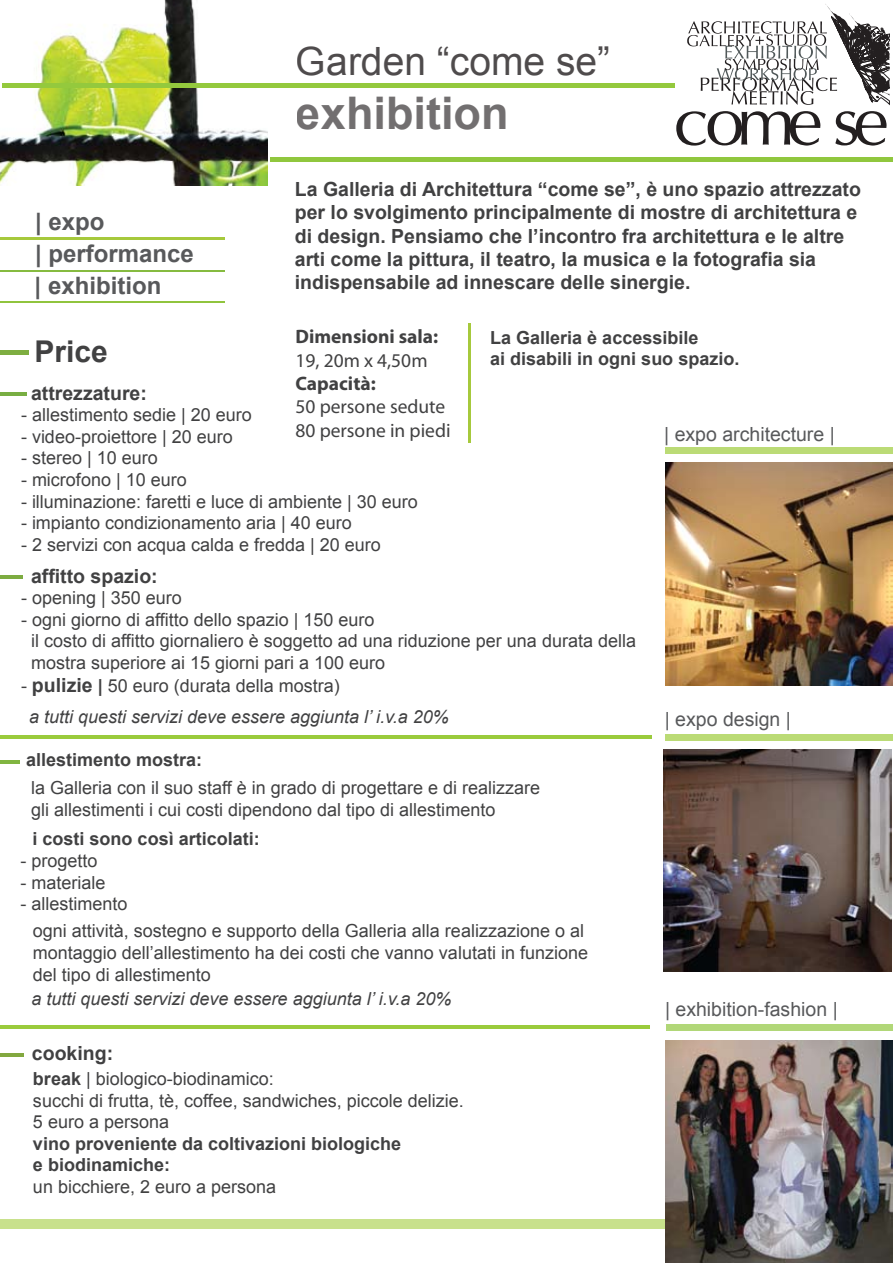
<style>
.page{position:relative;width:893px;height:1263px;background:#fff}
.page>*{position:absolute;margin:0;border:0;box-sizing:border-box;transform-origin:0 0}
.t1{font:700 45px "Arial";color:rgb(35 31 32/.8)}
.t2{font:39px "Arial";color:#231f20}
.t3{font:700 30px "Arial";color:#414142}
.t4{font:700 24px/32.7px "Arial";color:#58595b}
.t5{font:700 19.5px/23.4px "Arial";color:#414142}
.t6{font:19.5px/23.4px "Myriad Pro";color:#414142}
.t7{font:19.5px "Arial";color:#58595b}
.t8{font:18px/21.6px "Arial";color:#414142}
.t9{font:italic 18px "Arial";color:#414142}
.t10{font:700 18px "Arial";color:#414142}
.s1{font-weight:700}
.s2{font-weight:700;font-size:19.5px}
</style>
<div class="page">
<img style="left:0;top:0;width:267px;height:185px">
<div style="left:666px;top:1023px;width:227px;height:7px;background:#b1d778"></div>
<div style="left:2px;top:83px;width:672px;height:5px;background:#94c93d"></div>
<hr style="left:0;top:301px;width:224px;height:2px;background:#90c43e">
<hr style="left:0;top:270px;width:224px;height:2px;background:#86bb40">
<hr style="left:0;top:237px;width:224px;height:2px;background:#a6c93c">
<div style="left:271px;top:157px;width:622px;height:5px;background:#90c73e"></div>
<div style="left:665px;top:734px;width:228px;height:6px;background:#bbdb76"></div>
<hr style="left:0;top:350px;width:29px;height:4px;background:#7eae41">
<hr style="left:0;top:393px;width:27px;height:3px;background:#78ae42">
<hr style="left:0;top:1025px;width:650px;height:3px;background:#9acb3c">
<hr style="left:0;top:576px;width:22px;height:3px;background:#7dac41">
<hr style="left:0;top:760px;width:19px;height:3px;background:#81b541">
<hr style="left:0;top:1053px;width:24px;height:3px;background:#82a83f">
<hr style="left:469px;top:324px;width:2px;height:119px;background:#a6c93c">
<svg style="left:676px;top:4px;width:214px;height:142px"></svg>
<div style="left:665px;top:448px;width:228px;height:6px;background:#bbdb76"></div>
<hr style="left:0;top:735px;width:651px;height:4px;background:#9acb3c">
<img style="left:665px;top:463px;width:228px;height:222px">
<img style="left:664px;top:749px;width:227px;height:223px">
<img style="left:665px;top:1040px;width:228px;height:223px">
<div style="left:0;top:1219px;width:665px;height:9px;background:#c8e18c"></div>
<p class="t4" style="left:35px;top:205px;width:71px">| expo</p>
<p class="t4" style="left:35px;top:237px;width:161px">| performance | exhibition</p>
<h2 class="t2" style="left:296px;top:40px;width:316px">Garden “come se”</h2>
<h1 class="t1" style="left:296px;top:88px;width:214px">exhibition</h1>
<p class="t5" style="left:295px;top:177px;width:568px">La Galleria di Architettura “come se”, è uno spazio attrezzato per lo svolgimento principalmente di mostre di architettura e di design. Pensiamo che l’incontro fra architettura e le altre arti come la pittura, il teatro, la musica e la fotografia sia indispensabile ad innescare delle sinergie.</p>
<p class="t6" style="left:296px;top:325px;width:157px"><span class="s1">Dimensioni sala:<br></span>19, 20m x 4,50m<br><span class="s1">Capacità:<br></span>50 persone sedute<br>80 persone in piedi</p>
<p class="t10" style="left:490px;top:327px;width:210px">La Galleria è accessibile</p>
<p class="t3" style="left:34px;top:335px;width:75px">Price</p>
<p class="t10" style="left:490px;top:349px;width:251px">ai disabili in ogni suo spazio.</p>
<p class="t5" style="left:31px;top:381px;width:117px">attrezzature:</p>
<p class="t8" style="left:21px;top:404px;width:232px">- allestimento sedie | 20 euro</p>
<p class="t8" style="left:21px;top:426px;width:213px">- video-proiettore | 20 euro</p>
<p class="t8" style="left:21px;top:447px;width:138px">- stereo | 10 euro</p>
<p class="t8" style="left:21px;top:469px;width:167px">- microfono | 10 euro</p>
<p class="t8" style="left:21px;top:490px;width:398px">- illuminazione: faretti e luce di ambiente | 30 euro</p>
<p class="t8" style="left:21px;top:512px;width:332px">- impianto condizionamento aria | 40 euro</p>
<p class="t8" style="left:21px;top:534px;width:361px">- 2 servizi con acqua calda e fredda | 20 euro</p>
<p class="t7" style="left:664px;top:423px;width:172px">| expo architecture |</p>
<p class="t5" style="left:31px;top:564px;width:128px">affitto spazio:</p>
<p class="t8" style="left:21px;top:587px;width:162px">- opening | 350 euro</p>
<p class="t8" style="left:31px;top:609px;width:606px;text-indent:-10px">- ogni giorno di affitto dello spazio | 150 euro<br>il costo di affitto giornaliero è soggetto ad una riduzione per una durata della mostra superiore ai 15 giorni pari a 100 euro</p>
<p class="t8" style="left:21px;top:675px;width:320px">- <span class="s2">pulizie</span> <span class="s1">|</span> 50 euro (durata della mostra)</p>
<p class="t9" style="left:29px;top:707px;width:421px">a tutti questi servizi deve essere aggiunta l’ i.v.a 20%</p>
<p class="t8" style="left:26px;top:746px;width:515px;line-height:28px"><span class="s1">allestimento mostra:<br></span>la Galleria con il suo staff è in grado di progettare e di realizzare</p>
<p class="t8" style="left:31px;top:799px;width:466px">gli allestimenti i cui costi dipendono dal tipo di allestimento</p>
<p class="t8" style="left:20px;top:850px;width:79px">- progetto</p>
<p class="t8" style="left:20px;top:871px;width:87px">- materiale</p>
<p class="t8" style="left:20px;top:893px;width:109px">- allestimento</p>
<p class="t10" style="left:33px;top:828px;width:229px">i costi sono così articolati:</p>
<p class="t8" style="left:33px;top:920px;width:557px">ogni attività, sostegno e supporto della Galleria alla realizzazione o al montaggio dell’allestimento ha dei costi che vanno valutati in funzione del tipo di allestimento</p>
<p class="t9" style="left:32px;top:988px;width:421px">a tutti questi servizi deve essere aggiunta l’ i.v.a 20%</p>
<p class="t5" style="left:32px;top:1042px;width:83px">cooking:</p>
<p class="t8" style="left:33px;top:1068px;width:432px"><span class="s1">break</span> | biologico-biodinamico:<br>succhi di frutta, tè, coffee, sandwiches, piccole delizie.<br>5 euro a persona<br><span class="s1">vino proveniente da coltivazioni biologiche<br>e biodinamiche:<br></span>un bicchiere, 2 euro a persona</p>
<p class="t7" style="left:665px;top:708px;width:128px">| expo design |</p>
<p class="t7" style="left:665px;top:998px;width:174px">| exhibition-fashion |</p>
</div>
